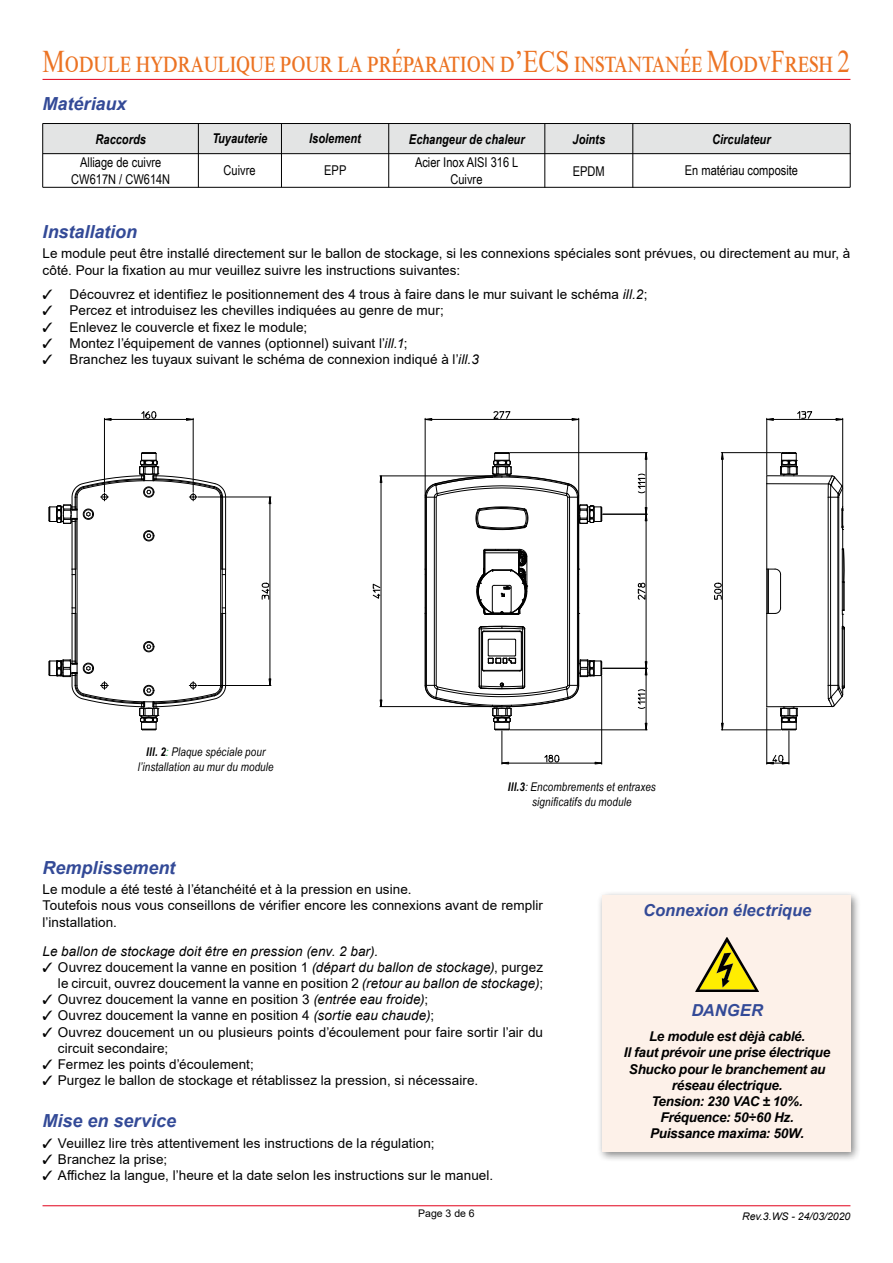
<style>
.page{position:relative;width:893px;height:1263px;background:#fff}
.page>*{position:absolute;margin:0;border:0;box-sizing:border-box;transform-origin:0 0}
.t1{font:31.5px "Times New Roman";color:#ec7323;scale:.8 1}
.t2{font:italic 700 18px "Arial";letter-spacing:-.005em;color:#334a97}
.t3{font:italic 700 16.5px "Arial";color:#334a97}
.t4{font:13.5px/16.2px "Arial";letter-spacing:.005em;color:#000}
.t5{font:italic 700 13.5px/16.2px "Arial";letter-spacing:-.02em;color:#000;text-align:center}
.t6{font:13.5px/16.2px "Arial Narrow";color:#000;text-align:center}
.t7{font:italic 700 13.5px "Arial Narrow";color:#000}
.t8{font:italic 12px/14.4px "Arial Narrow";letter-spacing:.01em;color:#000;text-align:center}
.t9{font:italic 10.5px "Arial";color:#000}
.t10{font:10.5px "Arial";color:#000}
.s1{font-style:italic}
.s2{font-weight:700}
.s3{color:#009d30}
</style>
<div class="page">
<hr style="left:43px;top:79px;width:807px;height:1px;background:#e2001a">
<hr style="left:43px;top:1205px;width:807px;height:1px;background:#e2001a">
<hr style="left:768px;top:569px;width:1px;height:44px;background:#000">
<hr style="left:838px;top:497px;width:1px;height:188px;background:#000">
<hr style="left:837px;top:497px;width:1px;height:188px;background:#000">
<hr style="left:830px;top:497px;width:1px;height:188px;background:#000">
<hr style="left:767px;top:475px;width:65px;height:1px;background:#000">
<hr style="left:828px;top:497px;width:1px;height:188px;background:#000">
<hr style="left:767px;top:483px;width:61px;height:1px;background:#000">
<hr style="left:766px;top:484px;width:1px;height:85px;background:#000">
<hr style="left:780px;top:575px;width:1px;height:33px;background:#000">
<hr style="left:766px;top:613px;width:1px;height:94px;background:#000">
<hr style="left:767px;top:706px;width:65px;height:1px;background:#000">
<hr style="left:844px;top:629px;width:1px;height:57px;background:#000">
<hr style="left:842px;top:629px;width:1px;height:57px;background:#000">
<hr style="left:767px;top:569px;width:1px;height:44px;background:#000">
<hr style="left:766px;top:569px;width:1px;height:44px;background:#000">
<hr style="left:222px;top:569px;width:1px;height:44px;background:#000">
<hr style="left:75px;top:569px;width:1px;height:44px;background:#000">
<hr style="left:225px;top:575px;width:1px;height:33px;background:#000">
<hr style="left:72px;top:575px;width:1px;height:33px;background:#000">
<hr style="left:220px;top:497px;width:1px;height:188px;background:#000">
<hr style="left:77px;top:497px;width:1px;height:188px;background:#000">
<svg style="left:767px;top:568px;width:14px;height:7px"></svg>
<svg style="left:767px;top:607px;width:14px;height:7px"></svg>
<hr style="left:104px;top:419px;width:89px;height:1px;background:#000">
<hr style="left:104px;top:418px;width:1px;height:74px;background:#000">
<hr style="left:193px;top:418px;width:1px;height:74px;background:#000">
<svg style="left:140px;top:411px;width:17px;height:8px"></svg>
<hr style="left:767px;top:419px;width:76px;height:1px;background:#000">
<hr style="left:766px;top:418px;width:1px;height:57px;background:#000">
<hr style="left:842px;top:418px;width:1px;height:69px;background:#000">
<svg style="left:796px;top:411px;width:17px;height:9px"></svg>
<hr style="left:766px;top:708px;width:1px;height:56px;background:#000">
<hr style="left:789px;top:731px;width:1px;height:33px;background:#000">
<svg style="left:767px;top:754px;width:22px;height:10px"></svg>
<hr style="left:722px;top:453px;width:1px;height:277px;background:#000">
<hr style="left:721px;top:452px;width:60px;height:1px;background:#000">
<hr style="left:721px;top:729px;width:60px;height:1px;background:#000">
<svg style="left:714px;top:582px;width:8px;height:18px"></svg>
<hr style="left:646px;top:668px;width:1px;height:62px;background:#000">
<hr style="left:509px;top:729px;width:138px;height:1px;background:#000">
<svg style="left:637px;top:689px;width:9px;height:20px"></svg>
<hr style="left:646px;top:453px;width:1px;height:61px;background:#000">
<hr style="left:509px;top:452px;width:138px;height:1px;background:#000">
<svg style="left:637px;top:473px;width:9px;height:20px"></svg>
<hr style="left:646px;top:514px;width:1px;height:154px;background:#000">
<hr style="left:603px;top:668px;width:44px;height:1px;background:#000">
<hr style="left:603px;top:514px;width:44px;height:1px;background:#000">
<svg style="left:645px;top:661px;width:1px;height:14px"></svg>
<svg style="left:645px;top:507px;width:1px;height:14px"></svg>
<svg style="left:637px;top:582px;width:9px;height:19px"></svg>
<hr style="left:502px;top:763px;width:100px;height:1px;background:#000">
<hr style="left:502px;top:731px;width:1px;height:33px;background:#000">
<hr style="left:601px;top:676px;width:1px;height:88px;background:#000">
<svg style="left:543px;top:754px;width:17px;height:9px"></svg>
<hr style="left:381px;top:476px;width:1px;height:231px;background:#000">
<hr style="left:380px;top:476px;width:121px;height:1px;background:#000">
<hr style="left:380px;top:706px;width:121px;height:1px;background:#000">
<svg style="left:372px;top:582px;width:9px;height:18px"></svg>
<hr style="left:425px;top:419px;width:154px;height:1px;background:#000">
<hr style="left:578px;top:418px;width:1px;height:78px;background:#000">
<hr style="left:425px;top:418px;width:1px;height:78px;background:#000">
<svg style="left:492px;top:411px;width:20px;height:9px"></svg>
<hr style="left:270px;top:497px;width:1px;height:188px;background:#000">
<hr style="left:198px;top:497px;width:73px;height:1px;background:#000">
<hr style="left:198px;top:685px;width:73px;height:1px;background:#000">
<svg style="left:261px;top:582px;width:9px;height:18px"></svg>
<svg style="left:827px;top:475px;width:18px;height:155px"></svg>
<svg style="left:827px;top:685px;width:18px;height:22px"></svg>
<svg style="left:780px;top:452px;width:18px;height:24px"></svg>
<svg style="left:780px;top:707px;width:18px;height:24px"></svg>
<svg style="left:424px;top:452px;width:178px;height:279px"></svg>
<svg style="left:49px;top:452px;width:177px;height:123px"></svg>
<svg style="left:49px;top:607px;width:177px;height:123px"></svg>
<div style="left:389px;top:124px;width:156px;height:29px;background:#e3e4e4"></div>
<div style="left:43px;top:124px;width:156px;height:29px;background:#e3e4e4"></div>
<div style="left:199px;top:123px;width:82px;height:30px;background:#e3e4e4"></div>
<div style="left:545px;top:124px;width:88px;height:30px;background:#e3e4e4"></div>
<div style="left:282px;top:124px;width:106px;height:29px;background:#e3e4e4"></div>
<div style="left:633px;top:124px;width:217px;height:29px;background:#e3e4e4"></div>
<hr style="left:43px;top:153px;width:807px;height:1px;background:#000">
<hr style="left:43px;top:123px;width:807px;height:1px;background:#000">
<hr style="left:43px;top:187px;width:807px;height:1px;background:#000">
<hr style="left:42px;top:124px;width:1px;height:63px;background:#000">
<hr style="left:198px;top:124px;width:1px;height:63px;background:#000">
<hr style="left:850px;top:124px;width:1px;height:63px;background:#000">
<hr style="left:388px;top:124px;width:1px;height:63px;background:#000">
<hr style="left:545px;top:124px;width:1px;height:64px;background:#000">
<hr style="left:633px;top:124px;width:1px;height:64px;background:#000">
<hr style="left:281px;top:123px;width:1px;height:64px;background:#000">
<div style="left:597px;top:890px;width:265px;height:272px;background:#000;opacity:.5"></div>
<div style="left:602px;top:895px;width:248px;height:256px;background:#fdf1e9"></div>
<svg style="left:695px;top:937px;width:64px;height:55px"></svg>
<h1 class="t1" style="left:43px;top:39px;width:1011px">Module hydraulique pour la préparation d’ECS instantanée ModvFresh 2</h1>
<h2 class="t2" style="left:43px;top:92px;width:85px">Matériaux</h2>
<p class="t7" style="left:212px;top:128px;width:56px">Tuyauterie</p>
<p class="t7" style="left:309px;top:128px;width:53px">Isolement</p>
<p class="t7" style="left:573px;top:129px;width:34px">Joints</p>
<p class="t7" style="left:712px;top:129px;width:60px">Circulateur</p>
<p class="t7" style="left:96px;top:129px;width:52px">Raccords</p>
<p class="t7" style="left:409px;top:129px;width:117px">Echangeur de chaleur</p>
<p class="t6" style="left:71px;top:154px;width:101px">Alliage de cuivre<br>CW617N / CW614N</p>
<p class="t6" style="left:224px;top:162px;width:33px">Cuivre</p>
<p class="t6" style="left:324px;top:162px;width:24px">EPP</p>
<p class="t6" style="left:415px;top:154px;width:105px">Acier Inox AISI 316 L<br>Cuivre</p>
<p class="t6" style="left:685px;top:162px;width:115px">En matériau composite</p>
<p class="t6" style="left:573px;top:162px;width:33px">EPDM</p>
<h2 class="t2" style="left:43px;top:220px;width:96px">Installation</h2>
<p class="t4" style="left:43px;top:245px;width:809px">Le module peut être installé directement sur le ballon de stockage, si les connexions spéciales sont prévues, ou directement au mur, à côté. Pour la fixation au mur veuillez suivre les instructions suivantes:</p>
<p class="t4" style="left:70px;top:286px;width:579px">Découvrez et identifiez le positionnement des 4 trous à faire dans le mur suivant le schéma <span class="s1">ill.2</span>; Percez et introduisez les chevilles indiquées au genre de mur;<br>Enlevez le couvercle et fixez le module;<br>Montez l’équipement de vannes (optionnel) suivant l’<span class="s1">ill.1</span>;<br>Branchez les tuyaux suivant le schéma de connexion indiqué à l’<span class="s1">ill.3</span></p>
<p class="t8" style="left:138px;top:745px;width:137px"><span class="s2">Ill. 2</span><span class="s3">:</span> Plaque spéciale pour l’installation au mur du module</p>
<h2 class="t2" style="left:43px;top:855px;width:134px">Remplissement</h2>
<p class="t8" style="left:508px;top:779px;width:150px"><span class="s2">Ill.3</span>: Encombrements et entraxes significatifs du module</p>
<p class="t4" style="left:43px;top:881px;width:502px">Le module a été testé à l’étanchéité et à la pression en usine.<br>Toutefois nous vous conseillons de vérifier encore les connexions avant de remplir l’installation.</p>
<p class="t4" style="left:58px;top:943px;width:487px;text-indent:-15px"><span class="s1">Le ballon de stockage doit être en pression (env. 2 bar).<br></span>Ouvrez doucement la vanne en position 1 <span class="s1">(départ du ballon de stockage)</span>, purgez le circuit, ouvrez doucement la vanne en position 2 <span class="s1">(retour au ballon de stockage)</span>; Ouvrez doucement la vanne en position 3 <span class="s1">(entrée eau froide)</span>;<br>Ouvrez doucement la vanne en position 4 <span class="s1">(sortie eau chaude)</span>;<br>Ouvrez doucement un ou plusieurs points d’écoulement pour faire sortir l’air du circuit secondaire;<br>Fermez les points d’écoulement;<br>Purgez le ballon de stockage et rétablissez la pression, si nécessaire.</p>
<h2 class="t2" style="left:43px;top:1109px;width:135px">Mise en service</h2>
<p class="t4" style="left:58px;top:1135px;width:437px">Veuillez lire très attentivement les instructions de la régulation;<br>Branchez la prise;<br>Affichez la langue, l’heure et la date selon les instructions sur le manuel.</p>
<p class="t10" style="left:418px;top:1206px;width:58px">Page 3 de 6</p>
<p class="t3" style="left:643px;top:899px;width:170px">Connexion électrique</p>
<p class="t3" style="left:691px;top:999px;width:73px">DANGER</p>
<p class="t5" style="left:624px;top:1029px;width:208px">Le module est dèjà cablé.<br>Il faut prévoir une prise électrique<br>Shucko pour le branchement au réseau électrique.<br>Tension: 230 VAC ± 10%.<br>Fréquence: 50÷60 Hz.<br>Puissance maxima: 50W.</p>
<p class="t9" style="left:742px;top:1210px;width:110px">Rev.3.WS - 24/03/2020</p>
</div>
